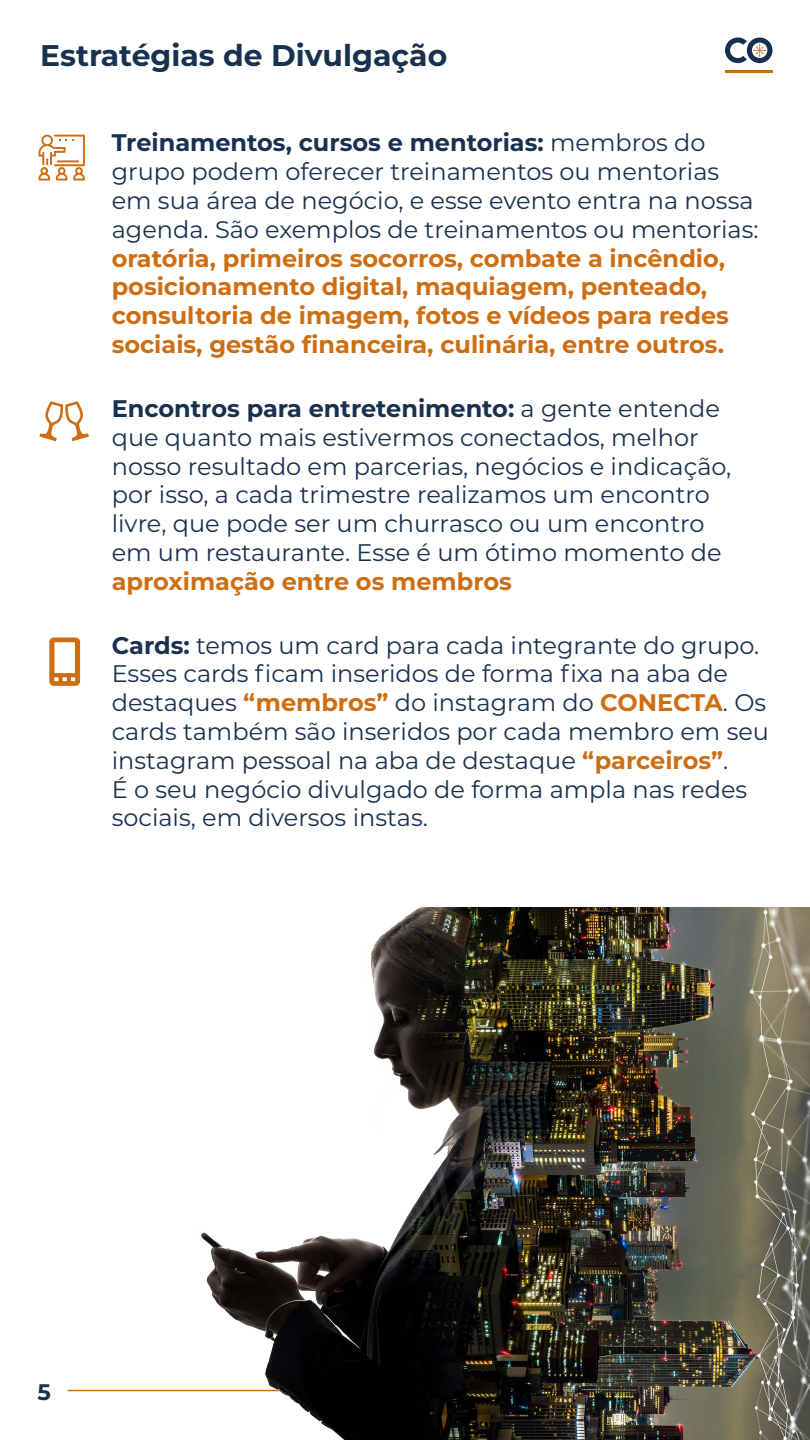
<style>
.page{position:relative;width:810px;height:1440px;background:#fff}
.page>*{position:absolute;margin:0;border:0;box-sizing:border-box;transform-origin:0 0}
.t1{font:700 29.85px "Montserrat";color:#18314e}
.t2{font:24px/28.8px "Montserrat";color:#18314e}
.t3{font:700 24px/28.8px "Montserrat";color:#cd6e13}
.t4{font:700 22.5px "Montserrat";color:#18314e}
.s1{font-weight:700}
.s2{font-weight:700;color:#cd6e13}
</style>
<div class="page">
<svg style="left:725px;top:37px;width:48px;height:26px"></svg>
<hr style="left:725px;top:70px;width:47px;height:2px;background:#cc6b00">
<svg style="left:39px;top:401px;width:50px;height:41px"></svg>
<svg style="left:49px;top:638px;width:31px;height:48px"></svg>
<svg style="left:39px;top:135px;width:46px;height:46px"></svg>
<img style="left:67px;top:908px;width:743px;height:532px">
<p class="t1" style="left:40px;top:34px;width:409px">Estratégias de Divulgação</p>
<p class="t2" style="left:112px;top:128px;width:648px"><span class="s1">Treinamentos, cursos e mentorias:</span> membros do grupo podem oferecer treinamentos ou mentorias em sua área de negócio, e esse evento entra na nossa agenda. São exemplos de treinamentos ou mentorias:</p>
<p class="t3" style="left:112px;top:243px;width:619px">oratória, primeiros socorros, combate a incêndio, posicionamento digital, maquiagem, penteado, consultoria de imagem, fotos e vídeos para redes sociais, gestão financeira, culinária, entre outros.</p>
<p class="t2" style="left:112px;top:393px;width:621px"><span class="s1">Encontros para entretenimento:</span> a gente entende que quanto mais estivermos conectados, melhor nosso resultado em parcerias, negócios e indicação, por isso, a cada trimestre realizamos um encontro livre, que pode ser um churrasco ou um encontro em um restaurante. Esse é um ótimo momento de</p>
<p class="t3" style="left:112px;top:566px;width:402px">aproximação entre os membros</p>
<p class="t2" style="left:112px;top:630px;width:659px"><span class="s1">Cards:</span> temos um card para cada integrante do grupo.<br>Esses cards ficam inseridos de forma fixa na aba de destaques <span class="s2">“membros”</span> do instagram do <span class="s2">CONECTA</span>. Os cards também são inseridos por cada membro em seu instagram pessoal na aba de destaque <span class="s2">“parceiros”</span>.<br>É o seu negócio divulgado de forma ampla nas redes sociais, em diversos instas.</p>
<p class="t4" style="left:38px;top:1376px;width:15px">5</p>
</div>
